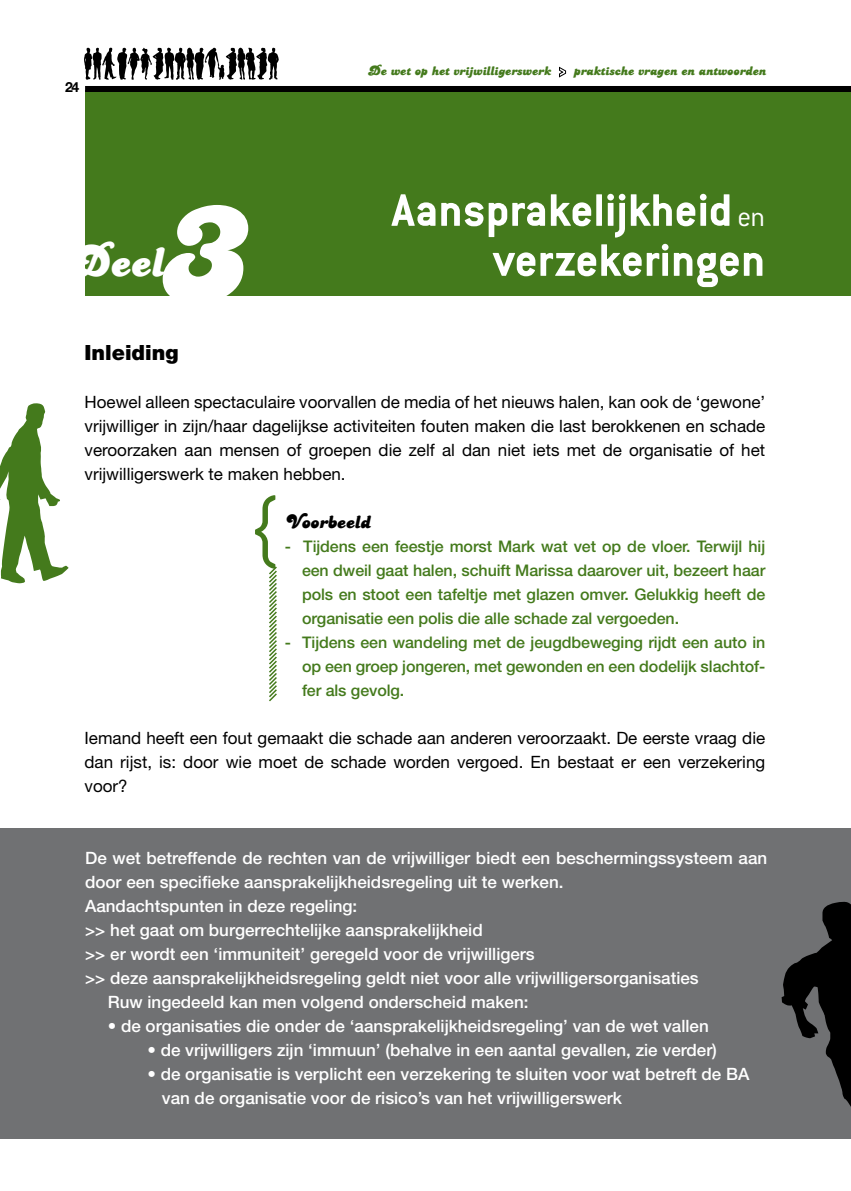
<style>
.page{position:relative;width:851px;height:1191px;background:#fff}
.page>*{position:absolute;margin:0;border:0;box-sizing:border-box;transform-origin:0 0}
.t1{font:173.8px "PT Banana Split";color:#fff}
.t2{font:300 80px "Conduit ITC";color:#447a1c}
.t3{font:700 50px "Conduit ITC";color:#fff}
.t4{font:46px "PT Banana Split";color:#fff}
.t5{font:900 21px "Helvetica Neue";color:#000}
.t6{font:20px "PT Banana Split";color:#000}
.t7{font:500 17px/24px "Helvetica Neue";color:#fff}
.t8{font:17px/24px "Helvetica Neue";color:#000;text-align:justify}
.t9{font:500 16px/24px "Helvetica Neue";letter-spacing:-.005em;color:#447a1c;text-align:justify}
.t10{font:14px "PT Banana Split";color:#447a1c}
.t11{font:700 14px "Helvetica Neue";color:#000}
.s1{font-weight:300;font-size:30px}
</style>
<div class="page">
<div style="left:0;top:828px;width:850px;height:310px;background:#707173"></div>
<svg style="left:781px;top:901px;width:69px;height:238px"></svg>
<div style="left:85px;top:90px;width:765px;height:206px;background:#447a1c"></div>
<svg style="left:0;top:403px;width:69px;height:180px"></svg>
<svg style="left:269px;top:566px;width:8px;height:136px"></svg>
<div style="left:85px;top:86px;width:765px;height:6px;background:#000"></div>
<svg style="left:559px;top:66px;width:8px;height:12px"></svg>
<svg style="left:84px;top:48px;width:195px;height:32px"></svg>
<p class="t11" style="left:65px;top:79px;width:16px">24</p>
<p class="t10" style="left:368px;top:64px;width:185px">De wet op het vrijwilligerswerk</p>
<p class="t10" style="left:573px;top:64px;width:194px">praktische vragen en antwoorden</p>
<h1 class="t1" style="left:156px;top:154px;width:99px">3</h1>
<h3 class="t3" style="left:392px;top:181px;width:375px">Aansprakelijkheid <span class="s1">en</span></h3>
<h3 class="t4" style="left:68px;top:237px;width:98px">Deel</h3>
<h3 class="t3" style="left:493px;top:231px;width:274px">verzekeringen</h3>
<p class="t5" style="left:84px;top:340px;width:96px">Inleiding</p>
<p class="t8" style="left:84px;top:390px;width:682px">Hoewel alleen spectaculaire voorvallen de media of het nieuws halen, kan ook de ‘gewone’ vrijwilliger in zijn/haar dagelijkse activiteiten fouten maken die last berokkenen en schade veroorzaken aan mensen of groepen die zelf al dan niet iets met de organisatie of het vrijwilligerswerk te maken hebben.</p>
<p class="t6" style="left:285px;top:511px;width:87px">Voorbeeld</p>
<p class="t9" style="left:302px;top:534px;width:465px;text-indent:-17px">- Tijdens een feestje morst Mark wat vet op de vloer. Terwijl hij een dweil gaat halen, schuift Marissa daarover uit, bezeert haar pols en stoot een tafeltje met glazen omver. Gelukkig heeft de organisatie een polis die alle schade zal vergoeden.</p>
<p class="t9" style="left:302px;top:630px;width:465px;text-indent:-17px">- Tijdens een wandeling met de jeugdbeweging rijdt een auto in op een groep jongeren, met gewonden en een dodelijk slachtof&shy;fer als gevolg.</p>
<h2 class="t2" style="left:255px;top:485px;width:30px">{</h2>
<p class="t8" style="left:84px;top:726px;width:682px">Iemand heeft een fout gemaakt die schade aan anderen veroorzaakt. De eerste vraag die dan rijst, is: door wie moet de schade worden vergoed. En bestaat er een verzekering voor?</p>
<p class="t7" style="left:85px;top:846px;width:683px">De wet betreffende de rechten van de vrijwilliger biedt een beschermingssysteem aan</p>
<p class="t7" style="left:85px;top:870px;width:480px">door een specifieke aansprakelijkheidsregeling uit te werken.</p>
<p class="t7" style="left:85px;top:894px;width:274px">Aandachtspunten in deze regeling:</p>
<p class="t7" style="left:85px;top:918px;width:399px">&gt;&gt; het gaat om burgerrechtelijke aansprakelijkheid</p>
<p class="t7" style="left:85px;top:942px;width:451px">&gt;&gt; er wordt een ‘immuniteit’ geregeld voor de vrijwilligers</p>
<p class="t7" style="left:85px;top:966px;width:615px">&gt;&gt; deze aansprakelijkheidsregeling geldt niet voor alle vrijwilligersorganisaties</p>
<p class="t7" style="left:108px;top:990px;width:422px">Ruw ingedeeld kan men volgend onderscheid maken:</p>
<p class="t7" style="left:108px;top:1014px;width:602px">• de organisaties die onder de ‘aansprakelijkheidsregeling’ van de wet vallen</p>
<p class="t7" style="left:147px;top:1038px;width:571px">• de vrijwilligers zijn ‘immuun’ (behalve in een aantal gevallen, zie verder)</p>
<p class="t7" style="left:162px;top:1062px;width:589px;text-indent:-14px">• de organisatie is verplicht een verzekering te sluiten voor wat betreft de BA van de organisatie voor de risico’s van het vrijwilligerswerk</p>
</div>
